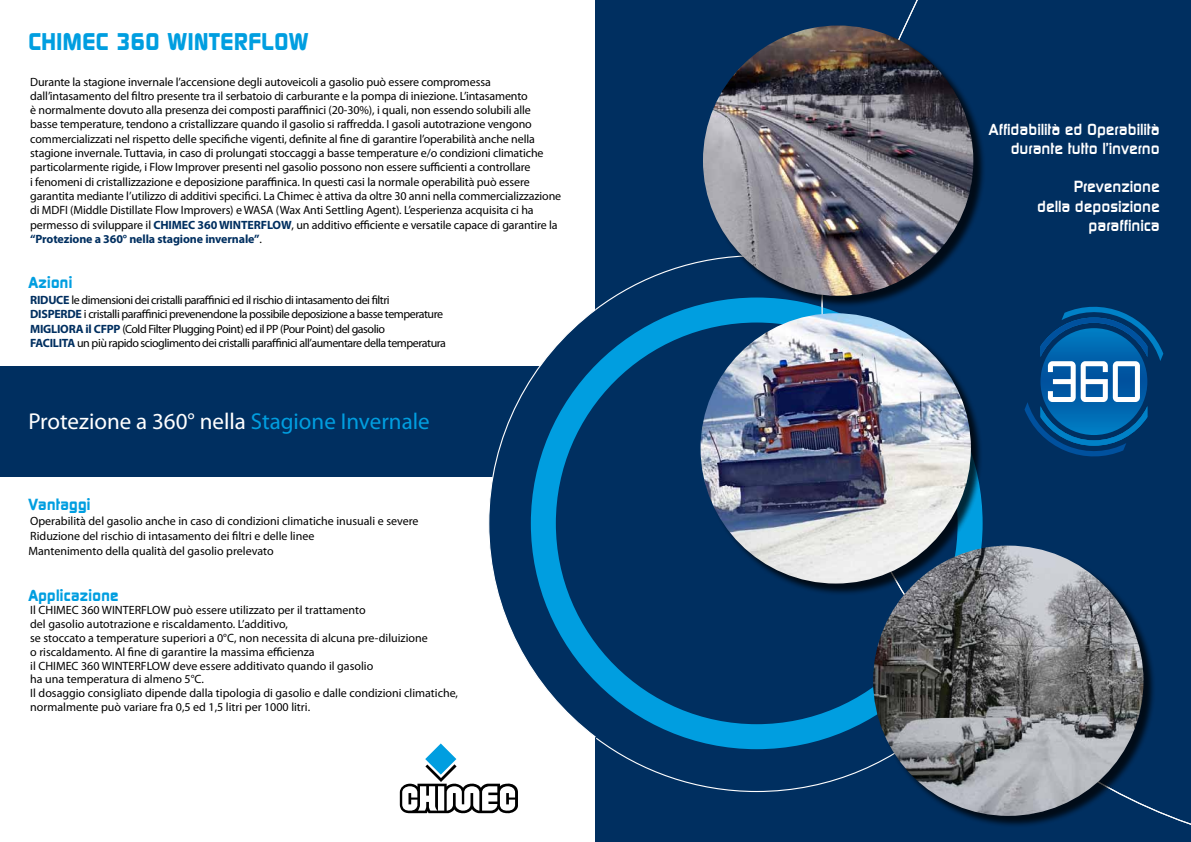
<style>
.page{position:relative;width:1191px;height:842px;background:#fff}
.page>*{position:absolute;margin:0;border:0;box-sizing:border-box;transform-origin:0 0}
.t1{font:800 24px "Modaerne";letter-spacing:.02em;color:#009ee0}
.t2{font:23px "Myriad Pro";color:#fff}
.t3{font:700 16px/19.2px "Modaerne";color:#fff;text-align:right}
.t4{font:800 16px "Modaerne";letter-spacing:.02em;color:#009ee0}
.t5{font:12px/14.3px "Myriad Pro";letter-spacing:-.01em;color:#000}
.t6{font:12px/14.5px "Myriad Pro";letter-spacing:-.04em;color:#000}
.s1{font-weight:700;color:#002f60}
.s2{color:#009ee0}
</style>
<div class="page">
<div style="left:0;top:366px;width:595px;height:110px;background:#002f60"></div>
<div style="left:595px;top:0;width:596px;height:842px;background:#002f60"></div>
<svg style="left:487px;top:311px;width:107px;height:424px;fill:#002f60"></svg>
<svg style="left:594px;top:260px;width:227px;height:533px"></svg>
<div style="left:531px;top:297px;width:451px;height:452px;border:25px solid #009ee0;border-radius:50%"></div>
<svg style="left:821px;top:0;width:370px;height:825px"></svg>
<svg style="left:400px;top:743px;width:118px;height:71px"></svg>
<div style="left:704px;top:27px;width:281px;height:281px;background:#000;opacity:.75"></div>
<img style="left:703px;top:26px;width:270px;height:270px;border-radius:135px">
<div style="left:874px;top:547px;width:281px;height:281px;background:#000;opacity:.75"></div>
<img style="left:873px;top:546px;width:270px;height:270px;border-radius:135px">
<div style="left:702px;top:315px;width:281px;height:281px;background:#000;opacity:.75"></div>
<img style="left:700px;top:313px;width:271px;height:270px;border-radius:135px">
<h1 class="t1" style="left:28px;top:28px;width:282px">CHIMEC 360 WINTERFLOW</h1>
<p class="t5" style="left:30px;top:74px;width:532px">Durante la stagione invernale l’accensione degli autoveicoli a gasolio può essere compromessa dall’intasamento del filtro presente tra il serbatoio di carburante e la pompa di iniezione. L’intasamento<br>è normalmente dovuto alla presenza dei composti paraffinici (20-30%), i quali, non essendo solubili alle basse temperature, tendono a cristallizzare quando il gasolio si raffredda. I gasoli autotrazione vengono commercializzati nel rispetto delle specifiche vigenti, definite al fine di garantire l’operabilità anche nella stagione invernale. Tuttavia, in caso di prolungati stoccaggi a basse temperature e/o condizioni climatiche particolarmente rigide, i Flow Improver presenti nel gasolio possono non essere sufficienti a controllare<br>i fenomeni di cristallizzazione e deposizione paraffinica. In questi casi la normale operabilità può essere garantita mediante l’utilizzo di additivi specifici. La Chimec è attiva da oltre 30 anni nella commercializzazione di MDFI (Middle Distillate Flow Improvers) e WASA (Wax Anti Settling Agent). L’esperienza acquisita ci ha permesso di sviluppare il <span class="s1">CHIMEC 360 WINTERFLOW</span>, un additivo efficiente e versatile capace di garantire la <span class="s1">“Protezione a 360° nella stagione invernale”</span>.</p>
<h3 class="t4" style="left:28px;top:274px;width:45px">Azioni</h3>
<p class="t6" style="left:30px;top:292px;width:417px"><span class="s1">RIDUCE</span> le dimensioni dei cristalli paraffinici ed il rischio di intasamento dei filtri<br><span class="s1">DISPERDE</span> i cristalli paraffinici prevenendone la possibile deposizione a basse temperature <span class="s1">MIGLIORA il CFPP</span> (Cold Filter Plugging Point) ed il PP (Pour Point) del gasolio<br><span class="s1">FACILITA</span> un più rapido scioglimento dei cristalli paraffinici all’aumentare della temperatura</p>
<h2 class="t2" style="left:28px;top:407px;width:403px">Protezione a 360° nella <span class="s2">Stagione Invernale</span></h2>
<h3 class="t4" style="left:28px;top:495px;width:64px">Vantaggi</h3>
<p class="t5" style="left:28px;top:513px;width:392px;line-height:15px">Operabilità del gasolio anche in caso di condizioni climatiche inusuali e severe<br>Riduzione del rischio di intasamento dei filtri e delle linee<br>Mantenimento della qualità del gasolio prelevato</p>
<h3 class="t4" style="left:28px;top:586px;width:92px">Applicazione</h3>
<p class="t5" style="left:30px;top:603px;width:429px;line-height:13.8px">Il CHIMEC 360 WINTERFLOW può essere utilizzato per il trattamento<br>del gasolio autotrazione e riscaldamento. L’additivo,<br>se stoccato a temperature superiori a 0°C, non necessita di alcuna pre-diluizione<br>o riscaldamento. Al fine di garantire la massima efficienza<br>il CHIMEC 360 WINTERFLOW deve essere additivato quando il gasolio<br>ha una temperatura di almeno 5°C.<br>Il dosaggio consigliato dipende dalla tipologia di gasolio e dalle condizioni climatiche, normalmente può variare fra 0,5 ed 1,5 litri per 1000 litri.</p>
<h3 class="t3" style="left:989px;top:120px;width:172px">Affidabilità ed Operabilità durante tutto l’inverno</h3>
<h3 class="t3" style="left:1037px;top:177px;width:124px">Prevenzione della deposizione paraffinica</h3>
</div>
